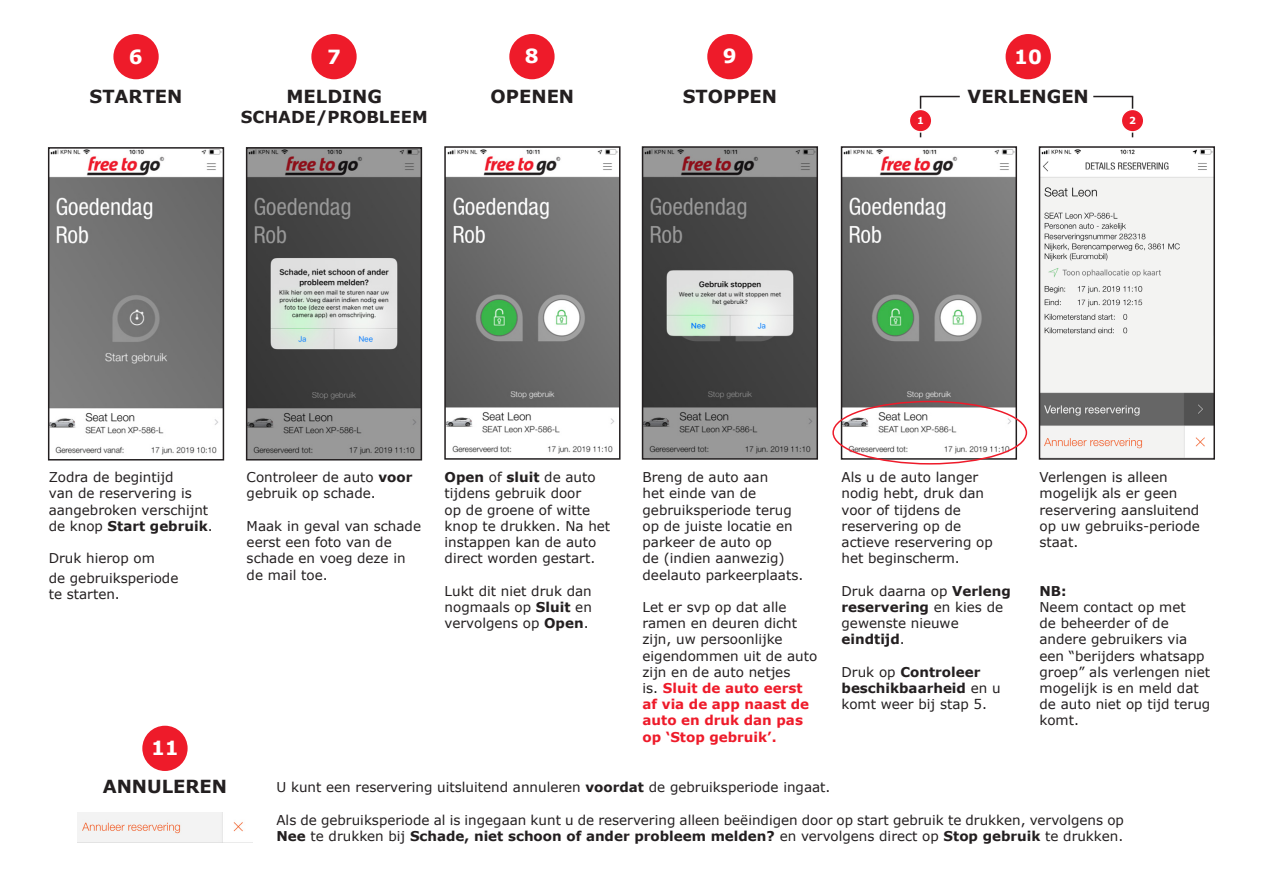
<style>
.page{position:relative;width:1263px;height:893px;background:#fff}
.page>*{position:absolute;margin:0;border:0;box-sizing:border-box;transform-origin:0 0}
.t1{font:700 19.5px "Verdana";color:#fff}
.t2{font:700 18px "Verdana";color:#231f20}
.t3{font:700 16.5px "Verdana";color:#231f20}
.Brood{font:13.5px/16.2px "Verdana";color:#231f20}
.Brood-2{font:700 13.5px "Verdana";color:#231f20}
.t4{font:700 9.75px "Verdana";color:#fff}
.s1{font-weight:700}
.s2{font-weight:700;color:#ee1b2a}
.s3{font-weight:400}
</style>
<div class="page">
<img style="left:51px;top:150px;width:170px;height:305px">
<div style="left:48px;top:147px;width:176px;height:313px;border:2px solid #231f20"></div>
<img style="left:249px;top:150px;width:170px;height:307px">
<div style="left:246px;top:147px;width:176px;height:313px;border:2px solid #231f20"></div>
<img style="left:447px;top:149px;width:170px;height:305px">
<div style="left:444px;top:146px;width:176px;height:314px;border:2px solid #231f20"></div>
<img style="left:645px;top:149px;width:170px;height:308px">
<div style="left:642px;top:146px;width:176px;height:314px;border:2px solid #231f20"></div>
<img style="left:844px;top:149px;width:170px;height:308px">
<div style="left:841px;top:146px;width:176px;height:314px;border:2px solid #231f20"></div>
<img style="left:1042px;top:149px;width:170px;height:308px">
<div style="left:1039px;top:146px;width:176px;height:314px;border:2px solid #231f20"></div>
<div style="left:113px;top:34px;width:46px;height:45px;background:#ee1b2a;border-radius:50%"></div>
<div style="left:311px;top:34px;width:46px;height:45px;background:#ee1b2a;border-radius:50%"></div>
<div style="left:509px;top:34px;width:46px;height:45px;background:#ee1b2a;border-radius:50%"></div>
<div style="left:707px;top:34px;width:45px;height:45px;background:#ee1b2a;border-radius:50%"></div>
<div style="left:1005px;top:34px;width:46px;height:45px;background:#ee1b2a;border-radius:50%"></div>
<div style="left:142px;top:726px;width:46px;height:45px;background:#ee1b2a;border-radius:50%"></div>
<hr style="left:920px;top:96px;width:40px;height:1px;background:#231f20">
<hr style="left:1093px;top:96px;width:40px;height:1px;background:#231f20">
<hr style="left:920px;top:97px;width:1px;height:40px;background:#231f20">
<hr style="left:1132px;top:97px;width:1px;height:40px;background:#231f20">
<div style="left:909px;top:109px;width:23px;height:23px;background:#ee1b2a;border-radius:50%"></div>
<div style="left:908px;top:109px;width:24px;height:24px;border:2px solid #fff;border-radius:50%"></div>
<div style="left:1121px;top:109px;width:23px;height:23px;background:#ee1b2a;border-radius:50%"></div>
<div style="left:1120px;top:109px;width:24px;height:24px;border:2px solid #fff;border-radius:50%"></div>
<img style="left:78px;top:813px;width:174px;height:30px">
<div style="left:832px;top:401px;width:195px;height:64px;border:2px solid #ee1b2a;border-radius:50%"></div>
<p class="t1" style="left:129px;top:43px;width:15px">6</p>
<p class="t1" style="left:327px;top:43px;width:15px">7</p>
<p class="t1" style="left:525px;top:42px;width:15px">8</p>
<p class="t1" style="left:723px;top:42px;width:15px">9</p>
<p class="t1" style="left:1014px;top:43px;width:29px">10</p>
<p class="t2" style="left:90px;top:84px;width:94px">STARTEN</p>
<p class="t2" style="left:286px;top:84px;width:97px">MELDING</p>
<p class="t3" style="left:241px;top:105px;width:188px">SCHADE/PROBLEEM</p>
<p class="t2" style="left:491px;top:84px;width:85px">OPENEN</p>
<p class="t2" style="left:683px;top:84px;width:96px">STOPPEN</p>
<p class="t2" style="left:967px;top:84px;width:123px">VERLENGEN</p>
<p class="t4" style="left:917px;top:114px;width:8px">1</p>
<p class="t4" style="left:1129px;top:114px;width:8px">2</p>
<p class="Brood" style="left:49px;top:469px;width:165px">Zodra de begintijd<br>van de reservering is aangebroken verschijnt de knop <span class="s1">Start gebruik</span>.</p>
<p class="Brood" style="left:49px;top:550px;width:108px">Druk hierop om</p>
<p class="Brood" style="left:49px;top:569px;width:131px">de gebruiksperiode</p>
<p class="Brood" style="left:49px;top:586px;width:73px">te starten.</p>
<p class="t1" style="left:151px;top:734px;width:29px">11</p>
<p class="Brood" style="left:247px;top:469px;width:167px">Controleer de auto <span class="s1">voor </span>gebruik op schade.</p>
<p class="Brood" style="left:247px;top:518px;width:176px">Maak in geval van schade eerst een foto van de schade en voeg deze in de mail toe.</p>
<p class="Brood" style="left:445px;top:469px;width:167px"><span class="s1">Open</span> of <span class="s1">sluit</span> de auto tijdens gebruik door<br>op de groene of witte knop te drukken. Na het instappen kan de auto direct worden gestart.</p>
<p class="Brood" style="left:445px;top:583px;width:149px">Lukt dit niet druk dan</p>
<p class="Brood" style="left:445px;top:599px;width:149px">nogmaals op <span class="s1">Sluit</span> en vervolgens op <span class="s1">Open</span>.</p>
<p class="Brood" style="left:642px;top:469px;width:162px">Breng de auto aan<br>het einde van de gebruiksperiode terug op de juiste locatie en parkeer de auto op<br>de (indien aanwezig) deelauto parkeerplaats.</p>
<p class="Brood" style="left:642px;top:599px;width:176px">Let er svp op dat alle ramen en deuren dicht zijn, uw persoonlijke eigendommen uit de auto zijn en de auto netjes<br>is. <span class="s2">Sluit de auto eerst af via de app naast de auto en druk dan pas op ‘Stop gebruik’.</span></p>
<p class="Brood" style="left:841px;top:469px;width:144px">Als u de auto langer nodig hebt, druk dan voor of tijdens de reservering op de</p>
<p class="Brood" style="left:841px;top:534px;width:153px">actieve reservering op het beginscherm.</p>
<p class="Brood" style="left:841px;top:583px;width:171px">Druk daarna op <span class="s1">Verleng reservering</span> en kies de gewenste nieuwe</p>
<p class="Brood-2" style="left:841px;top:630px;width:65px">eindtijd<span class="s3">.</span></p>
<p class="Brood-2" style="left:841px;top:662px;width:140px"><span class="s3">Druk op</span> Controleer</p>
<p class="Brood-2" style="left:841px;top:678px;width:161px">beschikbaarheid <span class="s3">en u</span></p>
<p class="Brood" style="left:841px;top:696px;width:147px">komt weer bij stap 5.</p>
<p class="Brood" style="left:1039px;top:469px;width:162px">Verlengen is alleen mogelijk als er geen reservering aansluitend op uw gebruiks-periode staat.</p>
<p class="Brood-2" style="left:1039px;top:581px;width:29px">NB:</p>
<p class="Brood" style="left:1039px;top:599px;width:172px">Neem contact op met<br>de beheerder of de andere gebruikers via een “berijders whatsapp groep” als verlengen niet mogelijk is en meld dat de auto niet op tijd terug komt.</p>
<p class="t2" style="left:103px;top:774px;width:126px">ANNULEREN</p>
<p class="Brood" style="left:276px;top:779px;width:555px">U kunt een reservering uitsluitend annuleren <span class="s1">voordat</span> de gebruiksperiode ingaat.</p>
<p class="Brood" style="left:276px;top:812px;width:849px">Als de gebruiksperiode al is ingegaan kunt u de reservering alleen beëindigen door op start gebruik te drukken, vervolgens op<br><span class="s1">Nee</span> te drukken bij <span class="s1">Schade, niet schoon of ander probleem melden?</span> en vervolgens direct op <span class="s1">Stop gebruik</span> te drukken.</p>
</div>
